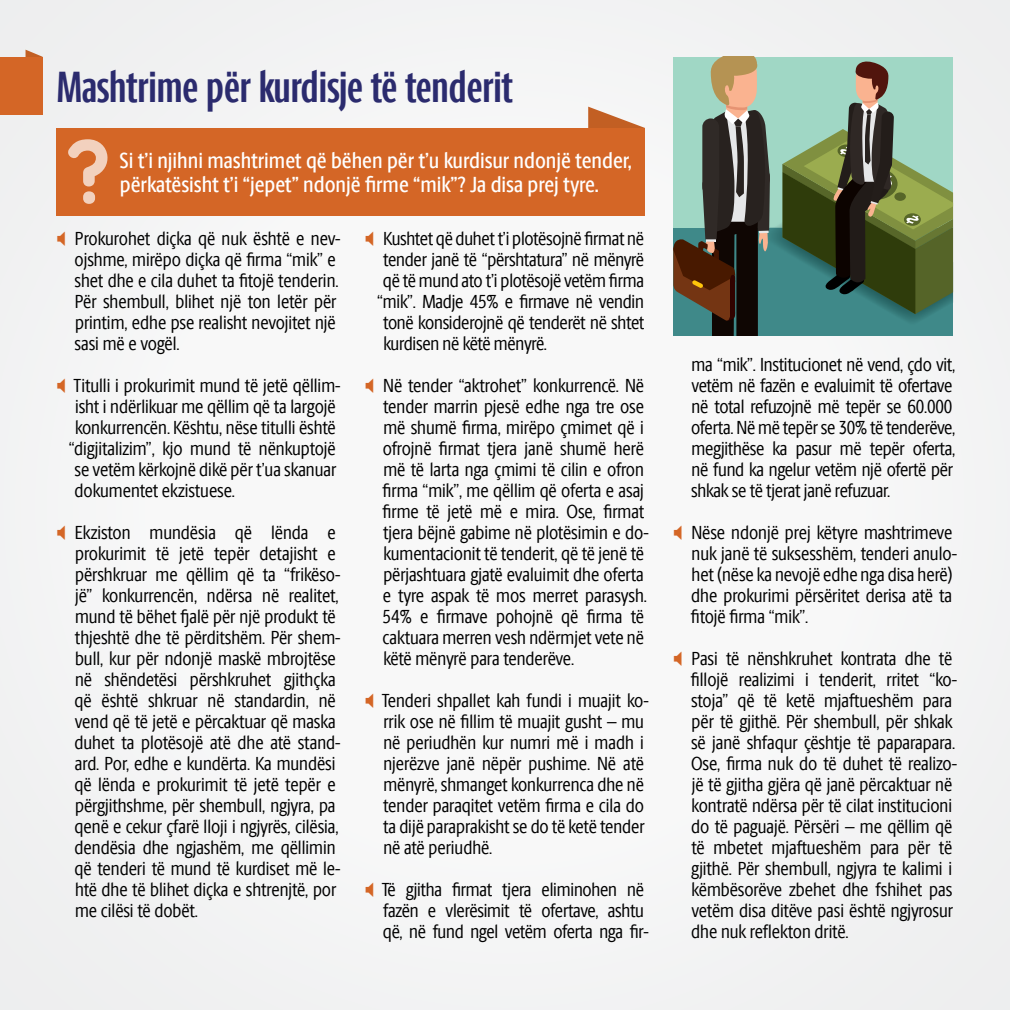
<style>
.page{position:relative;width:1010px;height:1010px;background:#fff}
.page>*{position:absolute;margin:0;border:0;box-sizing:border-box;transform-origin:0 0}
.t1{font:44px "Berlingske Sans X Cn D Bd";color:#2b2b6e}
.t2{font:500 22px/24px "Berlingske Sans Cn";color:#fff}
.t3{font:19px/21px "Berlingske Sans Cn";color:#000}
.t4{font:19px "Berlingske Sans Cn";letter-spacing:-.02em;color:#000}
</style>
<div class="page">
<div style="left:0;top:0;width:1009px;height:1009px;background:#f6f6f7"></div>
<svg style="left:26px;top:50px;width:17px;height:7px"></svg>
<div style="left:0;top:57px;width:43px;height:58px;background:#d46626"></div>
<svg style="left:588px;top:107px;width:56px;height:21px"></svg>
<div style="left:57px;top:128px;width:587px;height:87px;background:#d46626"></div>
<svg style="left:68px;top:139px;width:40px;height:65px"></svg>
<div style="left:673px;top:57px;width:279px;height:278px;background:#a0d7c5"></div>
<div style="left:673px;top:228px;width:279px;height:107px;background:#3f8989"></div>
<img style="left:770px;top:224px;width:12px;height:4px">
<svg style="left:782px;top:61px;width:170px;height:253px"></svg>
<svg style="left:673px;top:57px;width:97px;height:278px"></svg>
<p class="t1" style="left:57px;top:54px;width:457px">Mashtrime për kurdisje të tenderit</p>
<p class="t2" style="left:119px;top:148px;width:514px">Si t’i njihni mashtrimet që bëhen për t’u kurdisur ndonjë tender, përkatësisht t’i “jepet” ndonjë firme “mik”? Ja disa prej tyre.</p>
<p class="t3" style="left:74px;top:227px;width:267px">Prokurohet diçka që nuk është e nev&shy;ojshme, mirëpo diçka që firma “mik” e shet dhe e cila duhet ta fitojë tenderin.<br>Për shembull, blihet një ton letër për printim, edhe pse realisht nevojitet një sasi më e vogël.</p>
<p class="t3" style="left:74px;top:374px;width:268px">Titulli i prokurimit mund të jetë qëllim-</p>
<p class="t3" style="left:75px;top:395px;width:262px">isht i ndërlikuar me qëllim që ta largojë</p>
<p class="t3" style="left:75px;top:416px;width:262px">konkurrencën. Kështu, nëse titulli është</p>
<p class="t3" style="left:69px;top:437px;width:268px">“digjitalizim”, kjo mund të nënkuptojë</p>
<p class="t3" style="left:74px;top:458px;width:263px">se vetëm kërkojnë dikë për t’ua skanuar</p>
<p class="t3" style="left:75px;top:479px;width:162px">dokumentet ekzistuese.</p>
<p class="t3" style="left:75px;top:521px;width:267px">Ekziston mundësia që lënda e prokurimit të jetë tepër detajisht e përshkruar me qëllim që ta “frikëso&shy;jë” konkurrencën, ndërsa në realitet, mund të bëhet fjalë për një produkt të thjeshtë dhe të përditshëm. Për shem&shy;bull, kur për ndonjë maskë mbrojtëse në shëndetësi përshkruhet gjithçka që është shkruar në standardin, në vend që të jetë e përcaktuar që maska duhet ta plotësojë atë dhe atë stand&shy;ard. Por, edhe e kundërta. Ka mundësi që lënda e prokurimit të jetë tepër e përgjithshme, për shembull, ngjyra, pa qenë e cekur çfarë lloji i ngjyrës, cilësia, dendësia dhe ngjashëm, me qëllimin që tenderi të mund të kurdiset më le&shy;htë dhe të blihet diçka e shtrenjtë, por me cilësi të dobët.</p>
<p class="t3" style="left:383px;top:227px;width:262px">Kushtet që duhet t’i plotësojnë firmat në</p>
<p class="t3" style="left:383px;top:248px;width:262px">tender janë të “përshtatura” në mënyrë</p>
<p class="t3" style="left:383px;top:269px;width:262px">që të mund ato t’i plotësojë vetëm firma</p>
<p class="t3" style="left:377px;top:290px;width:268px">“mik”. Madje 45% e firmave në vendin</p>
<p class="t3" style="left:383px;top:311px;width:262px">tonë konsiderojnë që tenderët në shtet</p>
<p class="t4" style="left:383px;top:330px;width:165px">kurdisen në këtë mënyrë.</p>
<p class="t3" style="left:382px;top:374px;width:267px">Në tender “aktrohet” konkurrencë. Në tender marrin pjesë edhe nga tre ose më shumë firma, mirëpo çmimet që i ofrojnë firmat tjera janë shumë herë më të larta nga çmimi të cilin e ofron firma “mik”, me qëllim që oferta e asaj firme të jetë më e mira. Ose, firmat tjera bëjnë gabime në plotësimin e do&shy;kumentacionit të tenderit, që të jenë të përjashtuara gjatë evaluimit dhe oferta e tyre aspak të mos merret parasysh.<br>54% e firmave pohojnë që firma të caktuara merren vesh ndërmjet vete në këtë mënyrë para tenderëve.</p>
<p class="t3" style="left:382px;top:689px;width:268px">Tenderi shpallet kah fundi i muajit ko&shy;rrik ose në fillim të muajit gusht – mu në periudhën kur numri më i madh i njerëzve janë nëpër pushime. Në atë mënyrë, shmanget konkurrenca dhe në tender paraqitet vetëm firma e cila do ta dijë paraprakisht se do të ketë tender në atë periudhë.</p>
<p class="t3" style="left:382px;top:878px;width:268px">Të gjitha firmat tjera eliminohen në fazën e vlerësimit të ofertave, ashtu që, në fund ngel vetëm oferta nga fir-</p>
<p class="t3" style="left:691px;top:353px;width:265px">ma “mik”. Institucionet në vend, çdo vit, vetëm në fazën e evaluimit të ofertave në total refuzojnë më tepër se 60.000 oferta. Në më tepër se 30% të tenderëve, megjithëse ka pasur më tepër oferta, në fund ka ngelur vetëm një ofertë për shkak se të tjerat janë refuzuar.</p>
<p class="t3" style="left:690px;top:521px;width:267px">Nëse ndonjë prej këtyre mashtrimeve nuk janë të suksesshëm, tenderi anulo&shy;het (nëse ka nevojë edhe nga disa herë) dhe prokurimi përsëritet derisa atë ta fitojë firma “mik”.</p>
<p class="t3" style="left:690px;top:647px;width:267px">Pasi të nënshkruhet kontrata dhe të fillojë realizimi i tenderit, rritet “ko&shy;stoja” që të ketë mjaftueshëm para për të gjithë. Për shembull, për shkak së janë shfaqur çështje të paparapara.<br>Ose, firma nuk do të duhet të realizo&shy;jë të gjitha gjëra që janë përcaktuar në kontratë ndërsa për të cilat institucioni do të paguajë. Përsëri – me qëllim që të mbetet mjaftueshëm para për të gjithë. Për shembull, ngjyra te kalimi i këmbësorëve zbehet dhe fshihet pas vetëm disa ditëve pasi është ngjyrosur dhe nuk reflekton dritë.</p>
</div>
